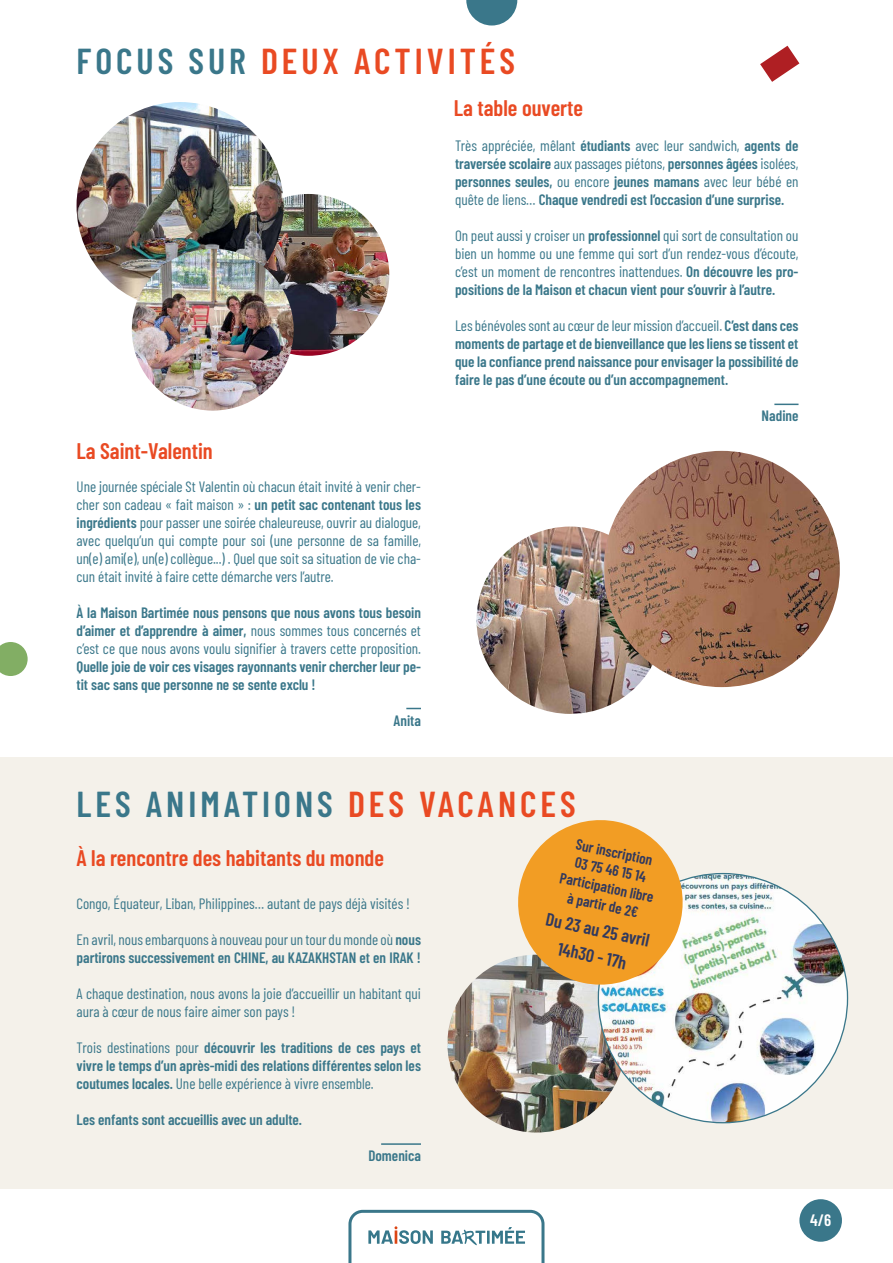
<style>
.page{position:relative;width:893px;height:1263px;background:#fff}
.page>*{position:absolute;margin:0;border:0;box-sizing:border-box;transform-origin:0 0}
.t1{font:600 36px "Barlow Condensed";letter-spacing:.11em;color:#3a778a}
.t2{font:600 36px "Barlow Condensed";letter-spacing:.11em;color:#e94a23}
.t3{font:600 22.5px "Barlow Condensed";color:#e94a23}
.t4{font:600 18px/26.5px "Barlow Condensed";color:#31395e;text-align:center}
.t5{font:600 16.5px "Barlow Condensed";color:#fff}
.t6{font:15px/18px "Barlow Condensed";color:#3a778a;text-align:justify}
.t7{font:600 15px/18px "Barlow Condensed";color:#3a778a;text-align:justify}
.t8{font:600 15px/18px "Barlow Condensed";color:#31395e;text-align:center}
.s1{color:#3a778a}
.s2{font-weight:600}
.s3{font-weight:400}
.s4{color:#e94a23}
</style>
<div class="page">
<div style="left:0;top:757px;width:893px;height:431px;background:#f4f1ea"></div>
<img style="left:227px;top:194px;width:162px;height:162px;border-radius:81px">
<svg style="left:774px;top:404px;width:24px;height:1px"></svg>
<svg style="left:406px;top:708px;width:15px;height:1px"></svg>
<img style="left:77px;top:102px;width:207px;height:207px;border-radius:104px">
<svg style="left:466px;top:0;width:51px;height:26px"></svg>
<svg style="left:760px;top:46px;width:39px;height:36px"></svg>
<hr style="left:381px;top:1143px;width:40px;height:2px;background:#3a778a">
<img style="left:447px;top:955px;width:178px;height:177px;border-radius:89px">
<img style="left:477px;top:526px;width:187px;height:188px;border-radius:94px">
<img style="left:604px;top:451px;width:236px;height:236px;border-radius:118px">
<img style="left:598px;top:873px;width:249px;height:250px;border-radius:125px">
<svg style="left:510px;top:820px;width:180px;height:172px"></svg>
<svg style="left:0;top:642px;width:28px;height:34px"></svg>
<img style="left:132px;top:249px;width:162px;height:162px;border-radius:81px">
<svg style="left:348px;top:1210px;width:196px;height:53px"></svg>
<div style="left:799px;top:1199px;width:43px;height:43px;background:#3a778a;border-radius:50%"></div>
<h1 class="t2" style="left:77px;top:48px;width:440px"><span class="s1">FOCUS SUR</span> DEUX ACTIVITÉS</h1>
<h2 class="t3" style="left:454px;top:92px;width:131px">La table ouverte</h2>
<h2 class="t3" style="left:77px;top:435px;width:138px">La Saint-Valentin</h2>
<p class="t6" style="left:77px;top:478px;width:346px">Une journée spéciale St Valentin où chacun était invité à venir cher&shy;cher son cadeau « fait maison » : <span class="s2">un petit sac contenant tous les ingrédients</span> pour passer une soirée chaleureuse, ouvrir au dialogue, avec quelqu’un qui compte pour soi (une personne de sa famille, un(e) ami(e), un(e) collègue...) . Quel que soit sa situation de vie cha&shy;cun était invité à faire cette démarche vers l’autre.</p>
<p class="t6" style="left:77px;top:604px;width:346px"><span class="s2">À la Maison Bartimée nous pensons que nous avons tous besoin d’aimer et d’apprendre à aimer,</span> nous sommes tous concernés et c’est ce que nous avons voulu signifier à travers cette proposition.</p>
<p class="t7" style="left:77px;top:656px;width:346px">Quelle joie de voir ces visages rayonnants venir chercher leur pe&shy;tit sac sans que personne ne se sente exclu !</p>
<p class="t7" style="left:394px;top:713px;width:29px">Anita</p>
<p class="t7" style="left:455px;top:139px;width:345px"><span class="s3">Très appréciée, mêlant</span> étudiants <span class="s3">avec leur sandwich,</span> agents de traversée scolaire <span class="s3">aux passages piétons,</span> personnes âgées <span class="s3">isolées, </span>personnes seules, <span class="s3">ou encore</span> jeunes mamans <span class="s3">avec leur bébé en quête de liens…</span> Chaque vendredi est l’occasion d’une surprise.</p>
<p class="t6" style="left:455px;top:228px;width:345px">On peut aussi y croiser un <span class="s2">professionnel</span> qui sort de consultation ou bien un homme ou une femme qui sort d’un rendez-vous d’écoute, c’est un moment de rencontres inattendues. <span class="s2">On découvre les pro&shy;positions de la Maison et chacun vient pour s’ouvrir à l’autre.</span></p>
<p class="t7" style="left:455px;top:319px;width:345px"><span class="s3">Les bénévoles sont au cœur de leur mission d’accueil.</span> C’est dans ces moments de partage et de bienveillance que les liens se tissent et que la confiance prend naissance pour envisager la possibilité de faire le pas d’une écoute ou d’un accompagnement.</p>
<p class="t7" style="left:762px;top:409px;width:38px">Nadine</p>
<h1 class="t1" style="left:77px;top:791px;width:501px">LES ANIMATIONS <span class="s4">DES VACANCES</span></h1>
<h2 class="t3" style="left:77px;top:841px;width:309px">À la rencontre des habitants du monde</h2>
<p class="t6" style="left:77px;top:896px;width:335px">Congo, Équateur, Liban, Philippines… autant de pays déjà visités !</p>
<p class="t7" style="left:77px;top:932px;width:346px"><span class="s3">En avril, nous embarquons à nouveau pour un tour du monde où</span> nous partirons successivement en CHINE, au KAZAKHSTAN et en IRAK !</p>
<p class="t6" style="left:77px;top:986px;width:346px">A chaque destination, nous avons la joie d’accueillir un habitant qui aura à cœur de nous faire aimer son pays !</p>
<p class="t7" style="left:77px;top:1038px;width:346px"><span class="s3">Trois destinations pour</span> découvrir les traditions de ces pays et vivre le temps d’un après-midi des relations différentes selon les coutumes locales. <span class="s3">Une belle expérience à vivre ensemble.</span></p>
<p class="t7" style="left:77px;top:1110px;width:227px">Les enfants sont accueillis avec un adulte.</p>
<p class="t7" style="left:368px;top:1148px;width:54px">Domenica</p>
<p class="t8" style="left:570px;top:832px;width:97px;rotate:12deg">Sur inscription<br>03 75 46 15 14<br>Participation libre à partir de 2€</p>
<p class="t4" style="left:549px;top:905px;width:107px;rotate:12deg">Du 23 au 25 avril<br>14h30 - 17h</p>
<p class="t5" style="left:810px;top:1208px;width:23px">4/6</p>
</div>
